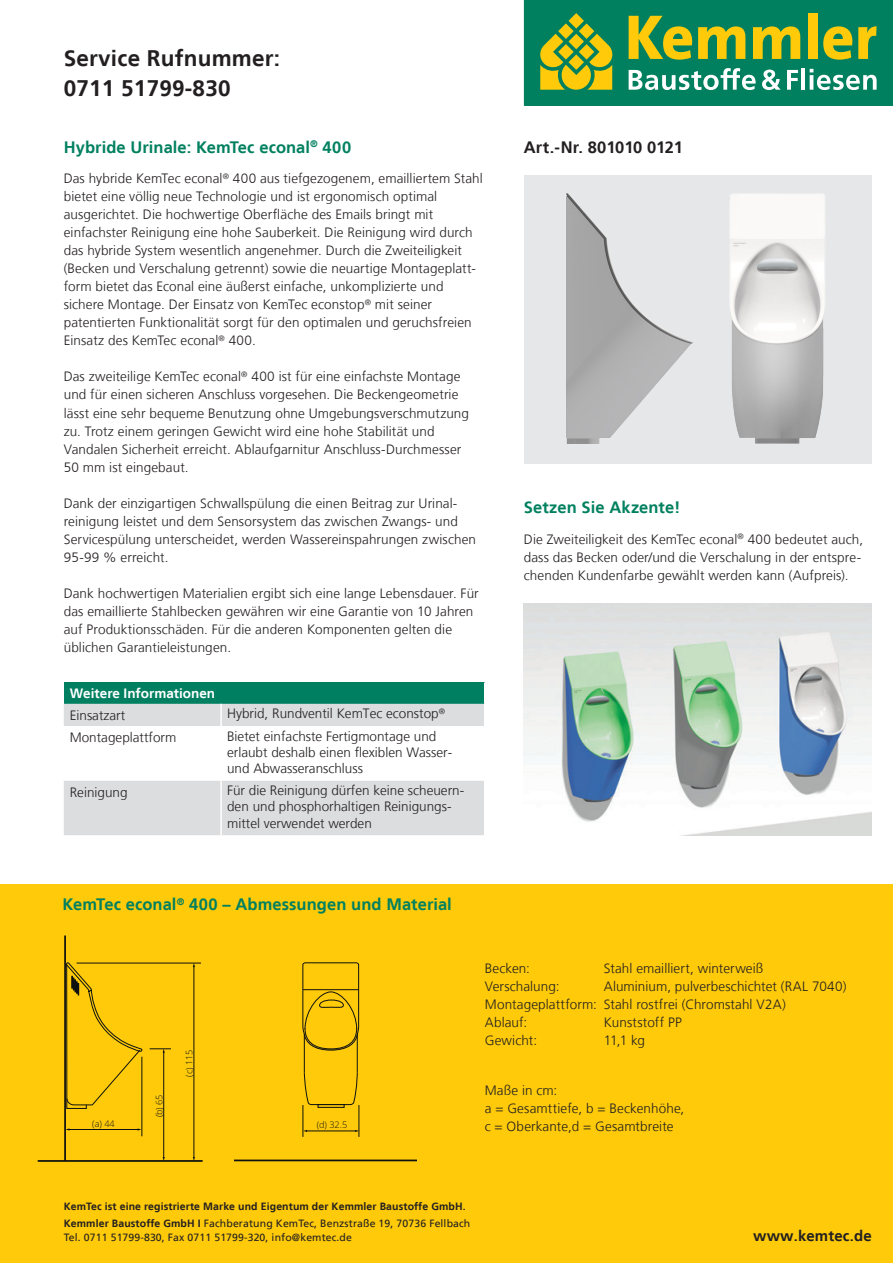
<style>
.page{position:relative;width:893px;height:1263px;background:#fff}
.page>*{position:absolute;margin:0;border:0;box-sizing:border-box;transform-origin:0 0}
.t1{font:700 22.5px/30px "Frutiger LT";letter-spacing:.01em;color:#231f20}
.t2{font:700 16.5px "Frutiger LT";letter-spacing:.005em;color:#00805f}
.t3{font:700 16.5px "Frutiger LT";letter-spacing:-.01em;color:#231f20}
.t4{font:700 15px "Frutiger LT";letter-spacing:.01em;color:#231f20}
.t5{font:300 13.5px/18px "Frutiger LT";letter-spacing:.005em;color:#231f20}
.t6{font:700 13.5px "Frutiger LT";color:#fff}
.t7{font:700 10.5px/17.7px "Frutiger LT";letter-spacing:.01em;color:#231f20}
.t8{font:10.5px "Frutiger LT";letter-spacing:.01em;color:#231f20}
.t9{font:300 9.15px "Open Sans";color:#0f1110}
.s1{font-weight:400}
</style>
<div class="page">
<div style="left:0;top:884px;width:893px;height:379px;background:#feca0a"></div>
<div style="left:524px;top:0;width:369px;height:105px;background:#00805f"></div>
<svg style="left:629px;top:68px;width:127px;height:22px"></svg>
<svg style="left:762px;top:70px;width:19px;height:20px"></svg>
<svg style="left:787px;top:70px;width:11px;height:20px"></svg>
<hr style="left:801px;top:68px;width:4px;height:22px;background:#fff">
<svg style="left:810px;top:69px;width:67px;height:21px"></svg>
<svg style="left:540px;top:13px;width:73px;height:77px"></svg>
<svg style="left:629px;top:16px;width:63px;height:44px"></svg>
<svg style="left:698px;top:26px;width:47px;height:33px"></svg>
<svg style="left:753px;top:26px;width:47px;height:33px"></svg>
<div style="left:808px;top:13px;width:9px;height:46px;background:#feca0a"></div>
<svg style="left:823px;top:26px;width:29px;height:34px"></svg>
<svg style="left:858px;top:26px;width:19px;height:33px"></svg>
<hr style="left:38px;top:1160px;width:165px;height:2px;background:#0f1110">
<hr style="left:64px;top:935px;width:2px;height:226px;background:#0f1110">
<hr style="left:77px;top:963px;width:124px;height:1px;background:#0f1110">
<hr style="left:163px;top:1052px;width:1px;height:106px;background:#0f1110">
<svg style="left:150px;top:1048px;width:21px;height:5px"></svg>
<hr style="left:194px;top:966px;width:1px;height:192px;background:#0f1110">
<hr style="left:142px;top:1057px;width:1px;height:79px;background:#0f1110">
<svg style="left:66px;top:962px;width:76px;height:200px"></svg>
<hr style="left:235px;top:1159px;width:181px;height:2px;background:#0f1110">
<hr style="left:359px;top:1105px;width:1px;height:32px;background:#0f1110">
<hr style="left:303px;top:1105px;width:1px;height:32px;background:#0f1110">
<hr style="left:306px;top:1131px;width:50px;height:1px;background:#0f1110">
<svg style="left:302px;top:962px;width:57px;height:146px"></svg>
<div style="left:64px;top:781px;width:420px;height:54px;background:#dcdddf"></div>
<svg style="left:64px;top:682px;width:421px;height:44px;background:#6fafa0"></svg>
<hr style="left:220px;top:780px;width:2px;height:55px;background:#fff">
<img style="left:524px;top:603px;width:348px;height:232px">
<div style="left:524px;top:175px;width:348px;height:288px;background:#e6e7e9"></div>
<img style="left:730px;top:194px;width:95px;height:250px">
<img style="left:566px;top:193px;width:127px;height:251px">
<h1 class="t1" style="left:64px;top:45px;width:218px">Service Rufnummer:<br>0711 51799-830</h1>
<p class="t2" style="left:64px;top:140px;width:289px">Hybride Urinale: KemTec econal<sup>®</sup> 400</p>
<p class="t5" style="left:64px;top:171px;width:421px">Das hybride KemTec econal<sup>®</sup> 400 aus tiefgezogenem, emailliertem Stahl bietet eine völlig neue Technologie und ist ergonomisch optimal ausgerichtet. Die hochwertige Oberfläche des Emails bringt mit einfachster Reinigung eine hohe Sauberkeit. Die Reinigung wird durch das hybride System wesentlich angenehmer. Durch die Zweiteiligkeit (Becken und Verschalung getrennt) sowie die neuartige Montageplatt&shy;form bietet das Econal eine äußerst einfache, unkomplizierte und sichere Montage. Der Einsatz von KemTec econstop<sup>®</sup> mit seiner patentierten Funktionalität sorgt für den optimalen und geruchsfreien Einsatz des KemTec econal<sup>®</sup> 400.</p>
<p class="t5" style="left:64px;top:369px;width:407px">Das zweiteilige KemTec econal<sup>®</sup> 400 ist für eine einfachste Montage und für einen sicheren Anschluss vorgesehen. Die Beckengeometrie lässt eine sehr bequeme Benutzung ohne Umgebungsverschmutzung zu. Trotz einem geringen Gewicht wird eine hohe Stabilität und Vandalen Sicherheit erreicht. Ablaufgarnitur Anschluss-Durchmesser 50 mm ist eingebaut.</p>
<p class="t5" style="left:64px;top:495px;width:414px">Dank der einzigartigen Schwallspülung die einen Beitrag zur Urinal&shy;reinigung leistet und dem Sensorsystem das zwischen Zwangs- und Servicespülung unterscheidet, werden Wassereinspahrungen zwischen 95-99 % erreicht.</p>
<p class="t5" style="left:64px;top:585px;width:416px">Dank hochwertigen Materialien ergibt sich eine lange Lebensdauer. Für das emaillierte Stahlbecken gewähren wir eine Garantie von 10 Jahren auf Produktionsschäden. Für die anderen Komponenten gelten die üblichen Garantieleistungen.</p>
<p class="t6" style="left:70px;top:688px;width:147px">Weitere Informationen</p>
<p class="t5" style="left:70px;top:707px;width:57px">Einsatzart</p>
<p class="t5" style="left:227px;top:706px;width:219px">Hybrid, Rundventil KemTec econstop<sup>®</sup></p>
<p class="t5" style="left:70px;top:729px;width:108px">Montageplattform</p>
<p class="t5" style="left:227px;top:729px;width:227px;line-height:16.2px">Bietet einfachste Fertigmontage und erlaubt deshalb einen flexiblen Wasser&shy;und Abwasseranschluss</p>
<p class="t5" style="left:70px;top:784px;width:59px">Reinigung</p>
<p class="t5" style="left:227px;top:783px;width:239px;line-height:16.2px">Für die Reinigung dürfen keine scheuern&shy;den und phosphorhaltigen Reinigungs&shy;mittel verwendet werden</p>
<p class="t2" style="left:63px;top:898px;width:391px">KemTec econal<sup>®</sup> 400 – Abmessungen und Material</p>
<p class="t3" style="left:524px;top:140px;width:161px">Art.-Nr. 801010 0121</p>
<p class="t2" style="left:524px;top:500px;width:158px">Setzen Sie Akzente!</p>
<p class="t5" style="left:524px;top:531px;width:341px">Die Zweiteiligkeit des KemTec econal<sup>®</sup> 400 bedeutet auch, dass das Becken oder/und die Verschalung in der entspre&shy;chenden Kundenfarbe gewählt werden kann (Aufpreis).</p>
<p class="t5" style="left:485px;top:960px;width:47px">Becken:</p>
<p class="t5" style="left:604px;top:960px;width:161px">Stahl emailliert, winterweiß</p>
<p class="t5" style="left:485px;top:978px;width:76px">Verschalung:</p>
<p class="t5" style="left:485px;top:978px;width:363px;text-indent:119px">Aluminium, pulverbeschichtet (RAL 7040)<br>Montageplattform: Stahl rostfrei (Chromstahl V2A)<br>Ablauf:</p>
<p class="t5" style="left:604px;top:1014px;width:80px">Kunststoff PP</p>
<p class="t9" style="left:153px;top:1117px;width:25px;rotate:-90deg">(b) 65</p>
<p class="t9" style="left:183px;top:1077px;width:29px;rotate:-90deg">(c) 115</p>
<p class="t9" style="left:92px;top:1117px;width:24px">(a) 44</p>
<p class="t9" style="left:317px;top:1118px;width:32px">(d) 32.5</p>
<p class="t5" style="left:485px;top:1032px;width:54px">Gewicht:</p>
<p class="t5" style="left:604px;top:1032px;width:43px">11,1 kg</p>
<p class="t5" style="left:485px;top:1082px;width:201px">Maße in cm:<br>a = Gesamttiefe, b = Beckenhöhe, c = Oberkante,d = Gesamtbreite</p>
<p class="t7" style="left:64px;top:1198px;width:408px">KemTec ist eine registrierte Marke und Eigentum der Kemmler Baustoffe GmbH.<br>Kemmler Baustoffe GmbH I <span class="s1">Fachberatung KemTec, Benzstraße 19, 70736 Fellbach</span></p>
<p class="t8" style="left:64px;top:1231px;width:290px">Tel. 0711 51799-830, Fax 0711 51799-320, info@kemtec.de</p>
<p class="t4" style="left:753px;top:1230px;width:120px">www.kemtec.de</p>
</div>
